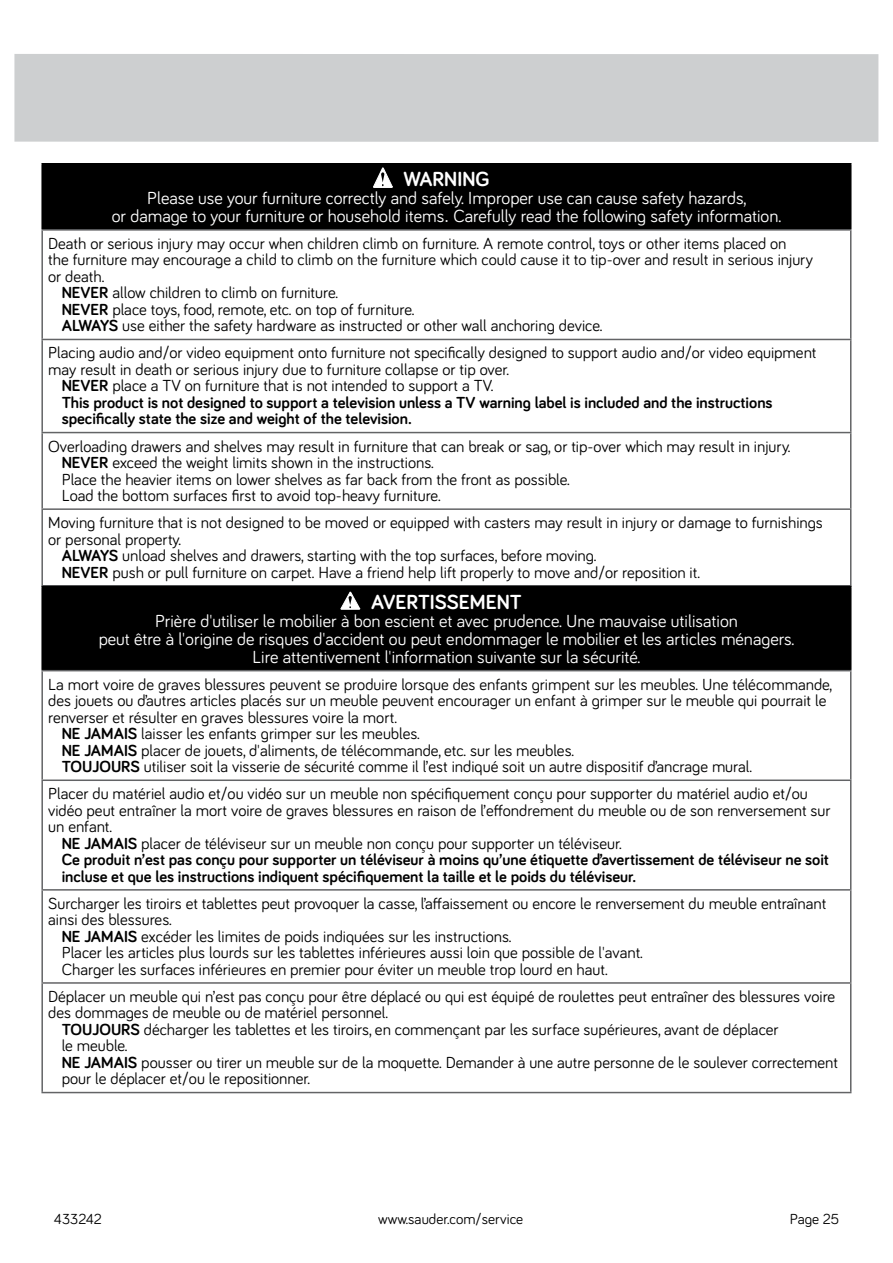
<style>
.page{position:relative;width:893px;height:1263px;background:#fff}
.page>*{position:absolute;margin:0;border:0;box-sizing:border-box;transform-origin:0 0}
.t1{font:700 21px "Bariol";color:#fff}
.t2{font:18px/18px "Bariol";color:#fff;text-align:center}
.t3{font:16.5px/16.5px "Bariol";color:#000}
.t4{font:700 16.5px "Bariol";color:#000}
.t5{font:15px "Bariol";color:#000}
.s1{font-family:"Times New Roman"}
.s2{font-weight:700}
</style>
<div class="page">
<div style="left:14px;top:54px;width:864px;height:88px;background:#cdcfd0"></div>
<div style="left:42px;top:164px;width:809px;height:66px;background:#000"></div>
<hr style="left:41px;top:165px;width:2px;height:64px;background:#000">
<hr style="left:41px;top:163px;width:810px;height:2px;background:#000">
<hr style="left:41px;top:229px;width:810px;height:2px;background:#636466">
<hr style="left:41px;top:231px;width:2px;height:108px;background:#636466">
<hr style="left:850px;top:231px;width:1px;height:108px;background:#636466">
<hr style="left:41px;top:339px;width:810px;height:1px;background:#636466">
<hr style="left:41px;top:340px;width:2px;height:92px;background:#636466">
<hr style="left:850px;top:340px;width:1px;height:92px;background:#636466">
<hr style="left:41px;top:432px;width:810px;height:1px;background:#636466">
<hr style="left:41px;top:433px;width:2px;height:75px;background:#636466">
<hr style="left:850px;top:433px;width:1px;height:75px;background:#636466">
<hr style="left:41px;top:508px;width:810px;height:2px;background:#636466">
<hr style="left:41px;top:510px;width:2px;height:75px;background:#636466">
<hr style="left:850px;top:510px;width:1px;height:75px;background:#636466">
<hr style="left:41px;top:585px;width:810px;height:1px;background:#636466">
<svg style="left:373px;top:167px;width:20px;height:21px"></svg>
<div style="left:42px;top:586px;width:809px;height:85px;background:#000"></div>
<hr style="left:41px;top:587px;width:2px;height:83px;background:#000">
<hr style="left:41px;top:586px;width:810px;height:1px;background:#000">
<hr style="left:41px;top:670px;width:810px;height:1px;background:#636466">
<hr style="left:41px;top:671px;width:2px;height:108px;background:#636466">
<hr style="left:850px;top:671px;width:1px;height:108px;background:#636466">
<hr style="left:41px;top:779px;width:810px;height:2px;background:#636466">
<hr style="left:41px;top:781px;width:2px;height:108px;background:#636466">
<hr style="left:850px;top:781px;width:1px;height:108px;background:#636466">
<hr style="left:41px;top:889px;width:810px;height:2px;background:#636466">
<hr style="left:41px;top:891px;width:2px;height:91px;background:#636466">
<hr style="left:850px;top:891px;width:1px;height:91px;background:#636466">
<hr style="left:41px;top:982px;width:810px;height:2px;background:#636466">
<hr style="left:41px;top:984px;width:2px;height:108px;background:#636466">
<hr style="left:850px;top:984px;width:1px;height:108px;background:#636466">
<hr style="left:41px;top:1092px;width:810px;height:1px;background:#636466">
<svg style="left:340px;top:591px;width:20px;height:19px"></svg>
<p class="t1" style="left:403px;top:165px;width:88px">WARNING</p>
<p class="t2" style="left:112px;top:188px;width:671px">Please use your furniture correctly and safely. Improper use can cause safety hazards,<br>or damage to your furniture or household items<span class="s1">.</span> Carefully read the following safety information.</p>
<p class="t3" style="left:48px;top:234px;width:740px">Death or serious injury may occur when children climb on furniture. A remote control, toys or other items placed on</p>
<p class="t3" style="left:48px;top:251px;width:766px">the furniture may encourage a child to climb on the furniture which could cause it to tip-over and result in serious injury</p>
<p class="t3" style="left:48px;top:267px;width:58px">or death.</p>
<p class="t3" style="left:62px;top:284px;width:278px"><span class="s2">NEVER</span> allow children to climb on furniture.</p>
<p class="t3" style="left:62px;top:300px;width:354px"><span class="s2">NEVER</span> place toys, food, remote, etc. on top of furniture.</p>
<p class="t3" style="left:62px;top:317px;width:542px"><span class="s2">ALWAYS</span> use either the safety hardware as instructed or other wall anchoring device.</p>
<p class="t3" style="left:48px;top:344px;width:770px">Placing audio and/or video equipment onto furniture not specifically designed to support audio and/or video equipment</p>
<p class="t3" style="left:48px;top:360px;width:462px">may result in death or serious injury due to furniture collapse or tip over.</p>
<p class="t3" style="left:62px;top:377px;width:433px"><span class="s2">NEVER</span> place a TV on furniture that is not intended to support a TV.</p>
<p class="t4" style="left:62px;top:391px;width:712px">This product is not designed to support a television unless a TV warning label is included and the instructions</p>
<p class="t4" style="left:62px;top:408px;width:352px">specifically state the size and weight of the television.</p>
<p class="t3" style="left:62px;top:437px;width:730px;text-indent:-13px">Overloading drawers and shelves may result in furniture that can break or sag, or tip-over which may result in injury.<br><span class="s2">NEVER</span> exceed the weight limits shown in the instructions.<br>Place the heavier items on lower shelves as far back from the front as possible.<br>Load the bottom surfaces first to avoid top-heavy furniture.</p>
<p class="t3" style="left:48px;top:514px;width:776px">Moving furniture that is not designed to be moved or equipped with casters may result in injury or damage to furnishings</p>
<p class="t3" style="left:48px;top:530px;width:134px">or personal property.</p>
<p class="t3" style="left:62px;top:547px;width:536px"><span class="s2">ALWAYS</span> unload shelves and drawers, starting with the top surfaces, before moving.</p>
<p class="t3" style="left:62px;top:563px;width:640px"><span class="s2">NEVER</span> push or pull furniture on carpet. Have a friend help lift properly to move and/or reposition it.</p>
<p class="t1" style="left:371px;top:588px;width:152px">AVERTISSEMENT</p>
<p class="t2" style="left:99px;top:611px;width:697px">Prière d'utiliser le mobilier à bon escient et avec prudence. Une mauvaise utilisation<br>peut être à l'origine de risques d'accident ou peut endommager le mobilier et les articles ménagers.<br>Lire attentivement l'information suivante sur la sécurité.</p>
<p class="t3" style="left:48px;top:675px;width:786px">La mort voire de graves blessures peuvent se produire lorsque des enfants grimpent sur les meubles. Une télécommande,</p>
<p class="t3" style="left:48px;top:692px;width:780px">des jouets ou d’autres articles placés sur un meuble peuvent encourager un enfant à grimper sur le meuble qui pourrait le</p>
<p class="t3" style="left:48px;top:708px;width:350px">renverser et résulter en graves blessures voire la mort.</p>
<p class="t3" style="left:62px;top:725px;width:359px"><span class="s2">NE JAMAIS</span> laisser les enfants grimper sur les meubles.</p>
<p class="t3" style="left:62px;top:741px;width:514px"><span class="s2">NE JAMAIS</span> placer de jouets, d'aliments, de télécommande, etc. sur les meubles.</p>
<p class="t3" style="left:62px;top:758px;width:692px"><span class="s2">TOUJOURS</span> utiliser soit la visserie de sécurité comme il l’est indiqué soit un autre dispositif d’ancrage mural.</p>
<p class="t3" style="left:48px;top:785px;width:761px">Placer du matériel audio et/ou vidéo sur un meuble non spécifiquement conçu pour supporter du matériel audio et/ou</p>
<p class="t3" style="left:48px;top:801px;width:784px">vidéo peut entraîner la mort voire de graves blessures en raison de l’effondrement du meuble ou de son renversement sur</p>
<p class="t3" style="left:48px;top:818px;width:66px">un enfant.</p>
<p class="t3" style="left:62px;top:834px;width:562px"><span class="s2">NE JAMAIS</span> placer de téléviseur sur un meuble non conçu pour supporter un téléviseur.</p>
<p class="t4" style="left:62px;top:848px;width:769px">Ce produit n’est pas conçu pour supporter un téléviseur à moins qu’une étiquette d’avertissement de téléviseur ne soit</p>
<p class="t4" style="left:62px;top:865px;width:576px">incluse et que les instructions indiquent spécifiquement la taille et le poids du téléviseur.</p>
<p class="t3" style="left:48px;top:894px;width:780px">Surcharger les tiroirs et tablettes peut provoquer la casse, l’affaissement ou encore le renversement du meuble entraînant</p>
<p class="t3" style="left:48px;top:911px;width:125px">ainsi des blessures.</p>
<p class="t3" style="left:62px;top:927px;width:451px"><span class="s2">NE JAMAIS</span> excéder les limites de poids indiquées sur les instructions.</p>
<p class="t3" style="left:62px;top:944px;width:583px">Placer les articles plus lourds sur les tablettes inférieures aussi loin que possible de l'avant.</p>
<p class="t3" style="left:62px;top:960px;width:548px">Charger les surfaces inférieures en premier pour éviter un meuble trop lourd en haut.</p>
<p class="t3" style="left:48px;top:987px;width:789px">Déplacer un meuble qui n’est pas conçu pour être déplacé ou qui est équipé de roulettes peut entraîner des blessures voire</p>
<p class="t3" style="left:48px;top:1004px;width:341px">des dommages de meuble ou de matériel personnel.</p>
<p class="t3" style="left:62px;top:1020px;width:718px"><span class="s2">TOUJOURS</span> décharger les tablettes et les tiroirs, en commençant par les surface supérieures, avant de déplacer</p>
<p class="t3" style="left:62px;top:1037px;width:67px">le meuble.</p>
<p class="t3" style="left:62px;top:1053px;width:778px"><span class="s2">NE JAMAIS</span> pousser ou tirer un meuble sur de la moquette. Demander à une autre personne de le soulever correctement</p>
<p class="t3" style="left:62px;top:1070px;width:250px">pour le déplacer et/ou le repositionner.</p>
<p class="t5" style="left:54px;top:1208px;width:49px">433242</p>
<p class="t5" style="left:378px;top:1208px;width:147px">www.sauder.com/service</p>
<p class="t5" style="left:790px;top:1208px;width:51px">Page 25</p>
</div>
